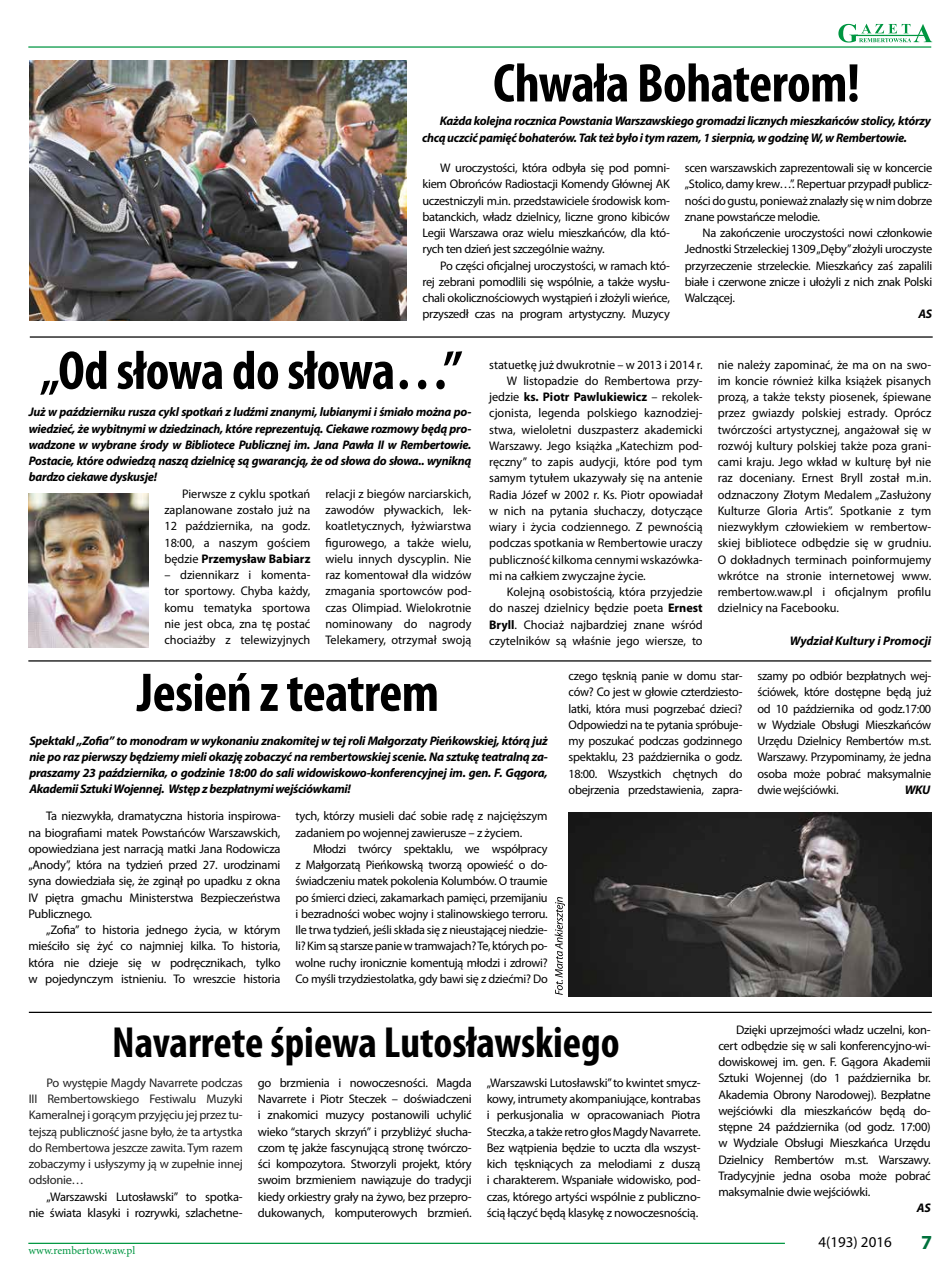
<style>
.page{position:relative;width:949px;height:1279px;background:#fff}
.page>*{position:absolute;margin:0;border:0;box-sizing:border-box;transform-origin:0 0}
.t1{font:700 condensed 55px "Myriad Pro";letter-spacing:-.01em;color:#000}
.t2{font:700 condensed 43.75px "Myriad Pro";color:#000}
.t3{font:700 20px "Myriad Pro";color:#00713c}
.t4{font:15px "Myriad Pro";color:#000}
.t5{font:12.5px/16.2px "Myriad Pro";letter-spacing:-.005em;color:#000;text-align:justify}
.t6{font:italic 700 12.5px/16.2px "Myriad Pro";letter-spacing:-.025em;color:#000;text-align:justify}
.t7{font:12.5px/16.2px "Myriad Pro";letter-spacing:-.02em;color:#222;text-align:justify}
.t8{font:700 12.5px "Myriad Pro";color:#000}
.t9{font:italic 700 12.5px "Myriad Pro";color:#000}
.t10{font:11.25px "Minion Pro";color:#009641}
.s1{font-weight:700}
.s2{font-weight:400}
</style>
<div class="page">
<hr style="left:28px;top:46px;width:903px;height:2px;background:#009641">
<hr style="left:28px;top:1243px;width:757px;height:1px;background:#009641">
<svg style="left:838px;top:24px;width:94px;height:19px"></svg>
<hr style="left:28px;top:660px;width:903px;height:1px;background:#000">
<hr style="left:29px;top:1012px;width:903px;height:1px;background:#000">
<hr style="left:30px;top:336px;width:903px;height:2px;background:#000">
<img style="left:569px;top:812px;width:362px;height:185px">
<svg style="left:555px;top:897px;width:10px;height:98px"></svg>
<img style="left:29px;top:60px;width:378px;height:260px">
<img style="left:29px;top:494px;width:120px;height:154px">
<h1 class="t1" style="left:493px;top:49px;width:368px">Chwała Bohaterom!</h1>
<p class="t6" style="left:422px;top:113px;width:510px;text-indent:18px">Każda kolejna rocznica Powstania Warszawskiego gromadzi licznych mieszkańców stolicy, którzy chcą uczcić pamięć bohaterów. Tak też było i tym razem, 1 sierpnia, w godzinę W, w Rembertowie.</p>
<p class="t5" style="left:422px;top:160px;width:249px;text-indent:18px">W uroczystości, która odbyła się pod pomni&shy;kiem Obrońców Radiostacji Komendy Głównej AK uczestniczyli m.in. przedstawiciele środowisk kom&shy;batanckich, władz dzielnicy, liczne grono kibiców Legii Warszawa oraz wielu mieszkańców, dla któ&shy;rych ten dzień jest szczególnie ważny.</p>
<p class="t5" style="left:422px;top:257px;width:249px;text-indent:18px">Po części oficjalnej uroczystości, w ramach któ&shy;rej zebrani pomodlili się wspólnie, a także wysłu&shy;chali okolicznościowych wystąpień i złożyli wieńce, przyszedł czas na program artystyczny. Muzycy</p>
<p class="t5" style="left:685px;top:160px;width:249px">scen warszawskich zaprezentowali się w koncercie „Stolico, damy krew…”. Repertuar przypadł publicz&shy;ności do gustu, ponieważ znalazły się w nim dobrze znane powstańcze melodie.</p>
<p class="t5" style="left:685px;top:225px;width:249px;text-indent:18px">Na zakończenie uroczystości nowi członkowie Jednostki Strzeleckiej 1309 „Dęby” złożyli uroczyste przyrzeczenie strzeleckie. Mieszkańcy zaś zapalili białe i czerwone znicze i ułożyli z nich znak Polski Walczącej.</p>
<p class="t6" style="left:919px;top:306px;width:15px">AS</p>
<h1 class="t1" style="left:40px;top:336px;width:424px">„Od słowa do słowa…”</h1>
<p class="t6" style="left:29px;top:404px;width:444px">Już w październiku rusza cykl spotkań z ludźmi znanymi, lubianymi i śmiało można po&shy;wiedzieć, że wybitnymi w dziedzinach, które reprezentują. Ciekawe rozmowy będą pro&shy;wadzone w wybrane środy w Bibliotece Publicznej im. Jana Pawła II w Rembertowie.<br>Postacie, które odwiedzą naszą dzielnicę są gwarancją, że od słowa do słowa.. wynikną bardzo ciekawe dyskusje!</p>
<p class="t5" style="left:164px;top:485px;width:148px;text-indent:18px">Pierwsze z cyklu spotkań zaplanowane zostało już na 12 października, na godz.<br>18:00, a naszym gościem będzie <span class="s1">Przemysław Babiarz</span></p>
<p class="t5" style="left:164px;top:566px;width:148px">– dziennikarz i komenta&shy;tor sportowy. Chyba każdy, komu tematyka sportowa nie jest obca, zna tę postać chociażby z telewizyjnych</p>
<p class="t5" style="left:325px;top:485px;width:148px">relacji z biegów narciarskich, zawodów pływackich, lek&shy;koatletycznych, łyżwiarstwa figurowego, a także wielu, wielu innych dyscyplin. Nie raz komentował dla widzów zmagania sportowców pod&shy;czas Olimpiad. Wielokrotnie nominowany do nagrody Telekamery, otrzymał swoją</p>
<p class="t5" style="left:489px;top:356px;width:215px">statuetkę już dwukrotnie – w 2013 i 2014 r.</p>
<p class="t5" style="left:507px;top:372px;width:197px">W listopadzie do Rembertowa przy-</p>
<p class="t8" style="left:489px;top:389px;width:215px"><span class="s2">jedzie</span> ks. Piotr Pawlukiewicz <span class="s2">– rekolek-</span></p>
<p class="t5" style="left:489px;top:405px;width:215px">cjonista, legenda polskiego kaznodziej-</p>
<p class="t5" style="left:489px;top:421px;width:215px">stwa, wieloletni duszpasterz akademicki</p>
<p class="t5" style="left:489px;top:437px;width:215px">Warszawy. Jego książka „Katechizm pod-</p>
<p class="t5" style="left:489px;top:453px;width:215px">ręczny” to zapis audycji, które pod tym</p>
<p class="t5" style="left:489px;top:470px;width:215px">samym tytułem ukazywały się na antenie</p>
<p class="t5" style="left:489px;top:486px;width:215px">Radia Józef w 2002 r. Ks. Piotr opowiadał</p>
<p class="t5" style="left:489px;top:502px;width:215px">w nich na pytania słuchaczy, dotyczące</p>
<p class="t5" style="left:489px;top:518px;width:215px">wiary i życia codziennego. Z pewnością</p>
<p class="t5" style="left:489px;top:535px;width:215px">podczas spotkania w Rembertowie uraczy</p>
<p class="t5" style="left:489px;top:551px;width:215px">publiczność kilkoma cennymi wskazówka-</p>
<p class="t5" style="left:489px;top:567px;width:158px">mi na całkiem zwyczajne życie.</p>
<p class="t5" style="left:507px;top:583px;width:197px">Kolejną osobistością, która przyjedzie</p>
<p class="t5" style="left:489px;top:600px;width:215px">do naszej dzielnicy będzie poeta <span class="s1">Ernest</span></p>
<p class="t5" style="left:489px;top:616px;width:215px"><span class="s1">Bryll</span>. Chociaż najbardziej znane wśród</p>
<p class="t5" style="left:489px;top:632px;width:215px">czytelników są właśnie jego wiersze, to</p>
<p class="t5" style="left:718px;top:356px;width:215px">nie należy zapominać, że ma on na swo&shy;im koncie również kilka książek pisanych prozą, a także teksty piosenek, śpiewane przez gwiazdy polskiej estrady. Oprócz twórczości artystycznej, angażował się w rozwój kultury polskiej także poza grani&shy;cami kraju. Jego wkład w kulturę był nie raz doceniany. Ernest Bryll został m.in. odznaczony Złotym Medalem „Zasłużony Kulturze Gloria Artis”. Spotkanie z tym niezwykłym człowiekiem w rembertow&shy;skiej bibliotece odbędzie się w grudniu.<br>O dokładnych terminach poinformujemy wkrótce na stronie internetowej www. rembertow.waw.pl i oficjalnym profilu dzielnicy na Facebooku.</p>
<p class="t9" style="left:790px;top:632px;width:143px">Wydział Kultury i Promocji</p>
<h1 class="t1" style="left:137px;top:658px;width:304px">Jesień z teatrem</h1>
<p class="t6" style="left:29px;top:732px;width:520px">Spektakl „Zofia” to monodram w wykonaniu znakomitej w tej roli Małgorzaty Pieńkowskiej, którą już nie po raz pierwszy będziemy mieli okazję zobaczyć na rembertowskiej scenie. Na sztukę teatralną za&shy;praszamy 23 października, o godzinie 18:00 do sali widowiskowo-konferencyjnej im. gen. F. Gągora, Akademii Sztuki Wojennej. Wstęp z bezpłatnymi wejściówkami!</p>
<p class="t5" style="left:28px;top:808px;width:254px;text-indent:18px">Ta niezwykła, dramatyczna historia inspirowa&shy;na biografiami matek Powstańców Warszawskich, opowiedziana jest narracją matki Jana Rodowicza „Anody”, która na tydzień przed 27. urodzinami syna dowiedziała się, że zginął po upadku z okna IV piętra gmachu Ministerstwa Bezpieczeństwa Publicznego.</p>
<p class="t5" style="left:28px;top:921px;width:254px;text-indent:18px">„Zofia” to historia jednego życia, w którym mieściło się żyć co najmniej kilka. To historia, która nie dzieje się w podręcznikach, tylko w pojedynczym istnieniu. To wreszcie historia</p>
<p class="t5" style="left:295px;top:808px;width:254px">tych, którzy musieli dać sobie radę z najcięższym zadaniem po wojennej zawierusze – z życiem.</p>
<p class="t5" style="left:296px;top:840px;width:254px;text-indent:18px">Młodzi twórcy spektaklu, we współpracy z Małgorzatą Pieńkowską tworzą opowieść o do&shy;świadczeniu matek pokolenia Kolumbów. O traumie po śmierci dzieci, zakamarkach pamięci, przemijaniu i bezradności wobec wojny i stalinowskiego terroru.<br>Ile trwa tydzień, jeśli składa się z nieustającej niedzie&shy;li? Kim są starsze panie w tramwajach? Te, których po&shy;wolne ruchy ironicznie komentują młodzi i zdrowi?<br>Co myśli trzydziestolatka, gdy bawi się z dziećmi? Do</p>
<p class="t5" style="left:569px;top:667px;width:175px">czego tęsknią panie w domu star&shy;ców? Co jest w głowie czterdziesto&shy;latki, która musi pogrzebać dzieci?<br>Odpowiedzi na te pytania spróbuje&shy;my poszukać podczas godzinnego spektaklu, 23 października o godz.<br>18:00. Wszystkich chętnych do obejrzenia przedstawienia, zapra-</p>
<p class="t5" style="left:757px;top:667px;width:175px">szamy po odbiór bezpłatnych wej&shy;ściówek, które dostępne będą już od 10 października od godz.17:00 w Wydziale Obsługi Mieszkańców Urzędu Dzielnicy Rembertów m.st.<br>Warszawy. Przypominamy, że jedna osoba może pobrać maksymalnie dwie wejściówki.</p>
<p class="t6" style="left:905px;top:781px;width:27px">WKU</p>
<h2 class="t2" style="left:112px;top:1015px;width:509px">Navarrete śpiewa Lutosławskiego</h2>
<p class="t7" style="left:29px;top:1074px;width:215px;text-indent:18px">Po występie Magdy Navarrete podczas III Rembertowskiego Festiwalu Muzyki Kameralnej i gorącym przyjęciu jej przez tu&shy;tejszą publiczność jasne było, że ta artystka do Rembertowa jeszcze zawita. Tym razem zobaczymy i usłyszymy ją w zupełnie innej odsłonie…</p>
<p class="t5" style="left:29px;top:1188px;width:215px;text-align:right">„Warszawski Lutosławski” to spotka&shy;nie świata klasyki i rozrywki, szlachetne-</p>
<p class="t5" style="left:258px;top:1074px;width:215px">go brzmienia i nowoczesności. Magda Navarrete i Piotr Steczek – doświadczeni i znakomici muzycy postanowili uchylić wieko “starych skrzyń” i przybliżyć słucha&shy;czom tę jakże fascynującą stronę twórczo&shy;ści kompozytora. Stworzyli projekt, który swoim brzmieniem nawiązuje do tradycji kiedy orkiestry grały na żywo, bez przepro&shy;dukowanych, komputerowych brzmień.</p>
<p class="t5" style="left:487px;top:1074px;width:215px">„Warszawski Lutosławski” to kwintet smycz&shy;kowy, intrumety akompaniujące, kontrabas i perkusjonalia w opracowaniach Piotra Steczka, a także retro głos Magdy Navarrete.<br>Bez wątpienia będzie to uczta dla wszyst&shy;kich tęskniących za melodiami z duszą i charakterem. Wspaniałe widowisko, pod&shy;czas, którego artyści wspólnie z publiczno&shy;ścią łączyć będą klasykę z nowoczesnością.</p>
<p class="t10" style="left:28px;top:1242px;width:108px">www.rembertow.waw.pl</p>
<p class="t5" style="left:718px;top:1021px;width:214px;text-indent:18px">Dzięki uprzejmości władz uczelni, kon&shy;cert odbędzie się w sali konferencyjno-wi&shy;dowiskowej im. gen. F. Gągora Akademii Sztuki Wojennej (do 1 października br.<br>Akademia Obrony Narodowej). Bezpłatne wejściówki dla mieszkańców będą do&shy;stępne 24 października (od godz. 17:00) w Wydziale Obsługi Mieszkańca Urzędu Dzielnicy Rembertów m.st. Warszawy.<br>Tradycyjnie jedna osoba może pobrać maksymalnie dwie wejściówki.</p>
<p class="t6" style="left:917px;top:1199px;width:15px">AS</p>
<p class="t4" style="left:818px;top:1233px;width:75px">4(193) 2016</p>
<h3 class="t3" style="left:921px;top:1229px;width:13px">7</h3>
</div>
